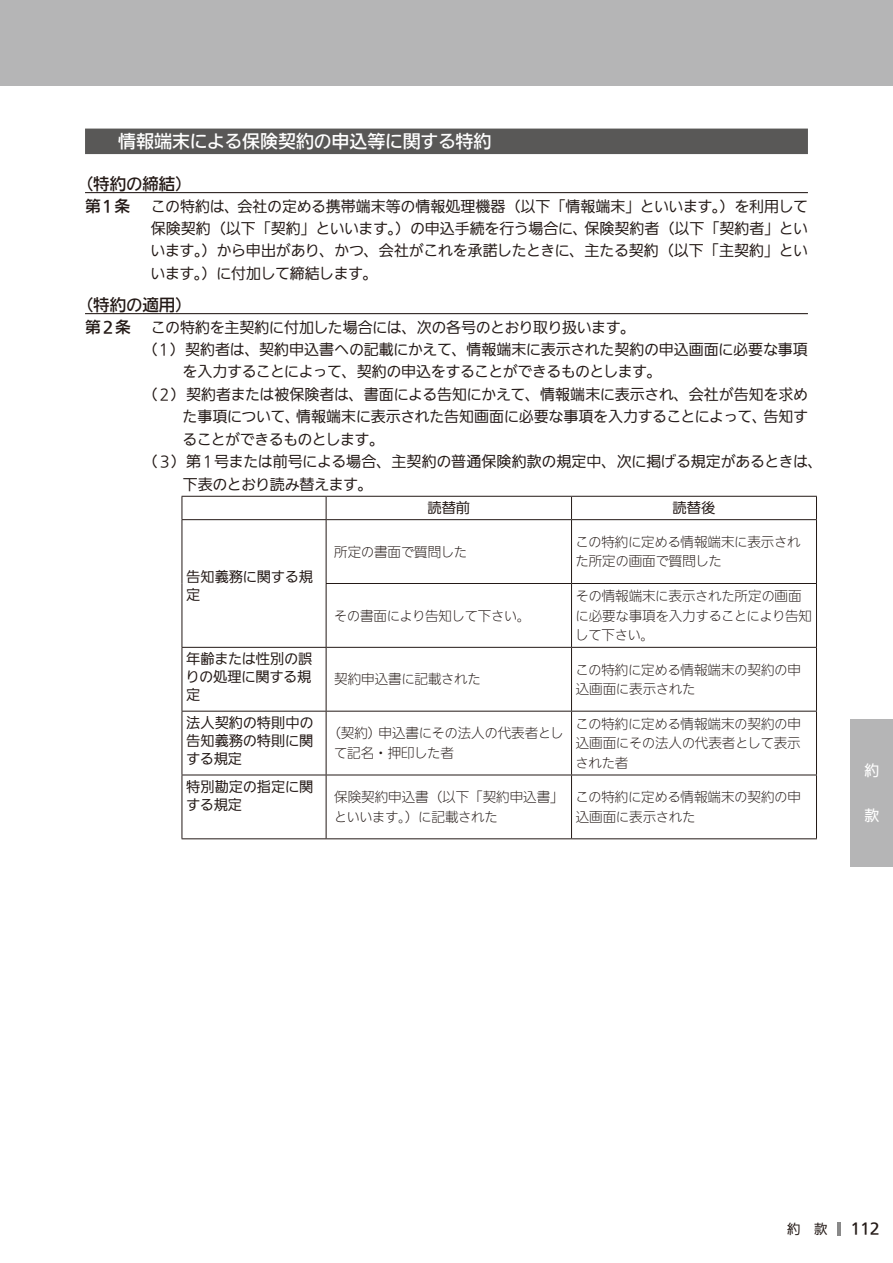
<style>
.page{position:relative;width:893px;height:1263px;background:#fff}
.page>*{position:absolute;margin:0;border:0;box-sizing:border-box;transform-origin:0 0}
.t1{font:500 18px "Iwa UD Go Hon Pro";letter-spacing:-.015em;color:#fff}
.t2{font:500 16.5px "Iwa UD Go Hon Pro";letter-spacing:-.005em;color:#231916}
.t3{font:500 15.75px "Iwa UD Go Dsp Pro";letter-spacing:-.05em;color:#231916}
.t4{font:100 15px/22.4px "Iwa UD Go Hon Pro";letter-spacing:-.02em;color:#231916;text-align:justify}
.t5{font:100 15px "Iwa UD Go Hon Pro";letter-spacing:-.04em;color:#231916}
.t6{font:100 15px "Iwa UD Go Hon Pro";letter-spacing:-.045em;color:#231916}
.t7{font:500 15px "Iwa UD Go Hon Pro";color:#231916}
.t8{font:15px "Iwa UD Go Hon Pro RA";color:#fff}
.t9{font:100 14.25px/18px "Iwa UD Go Hon Pro";letter-spacing:-.015em;color:#231916}
.t10{font:300 13.5px/19.5px "Iwa UD Go Hon Pro";letter-spacing:-.02em;color:#231916}
.t11{font:300 13.5px/19.5px "Iwa UD Go Hon Pro";color:#231916}
.t12{font:300 13.5px "Iwa UD Go Hon Pro";letter-spacing:-.04em;color:#231916}
.t13{font:100 13.5px "Iwa UD Go Hon Pro";color:#231916}
</style>
<div class="page">
<hr style="left:837px;top:1222px;width:3px;height:14px;background:#898989">
<div style="left:850px;top:719px;width:43px;height:148px;background:#b5b5b6"></div>
<hr style="left:0;top:0;width:1px;height:85px;background:#b5b5b6">
<div style="left:1px;top:0;width:892px;height:85px;background:#b5b5b6"></div>
<div style="left:85px;top:129px;width:723px;height:25px;background:#595857"></div>
<hr style="left:85px;top:192px;width:723px;height:1px;background:#231916">
<hr style="left:85px;top:313px;width:723px;height:1px;background:#231916">
<hr style="left:182px;top:496px;width:144px;height:1px;background:#231916">
<hr style="left:326px;top:496px;width:245px;height:1px;background:#231916">
<hr style="left:571px;top:496px;width:246px;height:1px;background:#231916">
<hr style="left:182px;top:519px;width:144px;height:1px;background:#231916">
<hr style="left:326px;top:519px;width:245px;height:1px;background:#231916">
<hr style="left:571px;top:519px;width:246px;height:1px;background:#231916">
<hr style="left:326px;top:583px;width:245px;height:1px;background:#231916">
<hr style="left:571px;top:583px;width:246px;height:1px;background:#231916">
<hr style="left:182px;top:647px;width:144px;height:1px;background:#231916">
<hr style="left:326px;top:647px;width:245px;height:1px;background:#231916">
<hr style="left:571px;top:647px;width:246px;height:1px;background:#231916">
<hr style="left:182px;top:711px;width:144px;height:1px;background:#231916">
<hr style="left:326px;top:711px;width:245px;height:1px;background:#231916">
<hr style="left:571px;top:711px;width:246px;height:1px;background:#231916">
<hr style="left:182px;top:775px;width:144px;height:1px;background:#231916">
<hr style="left:326px;top:775px;width:245px;height:1px;background:#231916">
<hr style="left:571px;top:775px;width:246px;height:1px;background:#231916">
<hr style="left:182px;top:838px;width:144px;height:1px;background:#231916">
<hr style="left:326px;top:838px;width:245px;height:1px;background:#231916">
<hr style="left:571px;top:838px;width:246px;height:1px;background:#231916">
<svg style="left:182px;top:497px;width:1px;height:22px"></svg>
<svg style="left:326px;top:497px;width:1px;height:22px"></svg>
<svg style="left:571px;top:497px;width:1px;height:22px"></svg>
<svg style="left:816px;top:497px;width:1px;height:22px"></svg>
<hr style="left:182px;top:520px;width:1px;height:63px;background:#231916">
<hr style="left:326px;top:520px;width:1px;height:63px;background:#231916">
<hr style="left:571px;top:520px;width:1px;height:63px;background:#231916">
<hr style="left:816px;top:520px;width:1px;height:63px;background:#231916">
<hr style="left:182px;top:583px;width:1px;height:64px;background:#231916">
<hr style="left:326px;top:584px;width:1px;height:63px;background:#231916">
<hr style="left:571px;top:584px;width:1px;height:63px;background:#231916">
<hr style="left:816px;top:584px;width:1px;height:63px;background:#231916">
<hr style="left:182px;top:648px;width:1px;height:63px;background:#231916">
<hr style="left:326px;top:648px;width:1px;height:63px;background:#231916">
<hr style="left:571px;top:648px;width:1px;height:63px;background:#231916">
<hr style="left:816px;top:648px;width:1px;height:63px;background:#231916">
<hr style="left:182px;top:711px;width:1px;height:64px;background:#231916">
<hr style="left:326px;top:711px;width:1px;height:64px;background:#231916">
<hr style="left:571px;top:711px;width:1px;height:64px;background:#231916">
<hr style="left:816px;top:711px;width:1px;height:64px;background:#231916">
<hr style="left:182px;top:775px;width:1px;height:63px;background:#231916">
<hr style="left:326px;top:775px;width:1px;height:63px;background:#231916">
<hr style="left:571px;top:775px;width:1px;height:63px;background:#231916">
<hr style="left:816px;top:775px;width:1px;height:63px;background:#231916">
<p class="t1" style="left:118px;top:128px;width:375px">情報端末による保険契約の申込等に関する特約</p>
<p class="t2" style="left:77px;top:172px;width:117px">（特約の締結）</p>
<p class="t3" style="left:85px;top:194px;width:47px">第１条</p>
<p class="t4" style="left:151px;top:196px;width:659px">この特約は、会社の定める携帯端末等の情報処理機器（以下「情報端末」といいます。）を利用して保険契約（以下「契約」といいます。）の申込手続を行う場合に、保険契約者（以下「契約者」といいます。）から申出があり、かつ、会社がこれを承諾したときに、主たる契約（以下「主契約」といいます。）に付加して締結します。</p>
<p class="t2" style="left:77px;top:293px;width:117px">（特約の適用）</p>
<p class="t3" style="left:85px;top:315px;width:47px">第２条</p>
<p class="t4" style="left:151px;top:317px;width:486px">この特約を主契約に付加した場合には、次の各号のとおり取り扱います。</p>
<p class="t4" style="left:142px;top:339px;width:667px">（１）契約者は、契約申込書への記載にかえて、情報端末に表示された契約の申込画面に必要な事項</p>
<p class="t5" style="left:183px;top:361px;width:481px">を入力することによって、契約の申込をすることができるものとします。</p>
<p class="t4" style="left:142px;top:384px;width:667px">（２）契約者または被保険者は、書面による告知にかえて、情報端末に表示され、会社が告知を求め</p>
<p class="t4" style="left:183px;top:406px;width:627px">た事項について、情報端末に表示された告知画面に必要な事項を入力することによって、告知す</p>
<p class="t6" style="left:183px;top:429px;width:203px">ることができるものとします。</p>
<p class="t4" style="left:142px;top:451px;width:682px">（３）第１号または前号による場合、主契約の普通保険約款の規定中、次に掲げる規定があるときは、</p>
<p class="t5" style="left:183px;top:474px;width:192px">下表のとおり読み替えます。</p>
<p class="t9" style="left:427px;top:500px;width:44px">読替前</p>
<p class="t9" style="left:673px;top:500px;width:44px">読替後</p>
<p class="t9" style="left:186px;top:568px;width:128px">告知義務に関する規定</p>
<p class="t9" style="left:186px;top:650px;width:128px;text-align:justify">年齢または性別の誤りの処理に関する規定</p>
<p class="t10" style="left:334px;top:542px;width:135px">所定の書面で質問した</p>
<p class="t10" style="left:575px;top:533px;width:227px">この特約に定める情報端末に表示された所定の画面で質問した</p>
<p class="t12" style="left:334px;top:606px;width:198px">その書面により告知して下さい。</p>
<p class="t10" style="left:575px;top:587px;width:238px">その情報端末に表示された所定の画面に必要な事項を入力することにより告知して下さい。</p>
<p class="t10" style="left:334px;top:670px;width:148px">契約申込書に記載された</p>
<p class="t10" style="left:575px;top:660px;width:227px">この特約に定める情報端末の契約の申込画面に表示された</p>
<p class="t9" style="left:186px;top:714px;width:129px;text-align:justify">法人契約の特則中の告知義務の特則に関する規定</p>
<p class="t10" style="left:334px;top:724px;width:231px;text-indent:-6px">（契約）申込書にその法人の代表者として記名・押印した者</p>
<p class="t10" style="left:575px;top:714px;width:227px;text-align:justify">この特約に定める情報端末の契約の申込画面にその法人の代表者として表示された者</p>
<p class="t9" style="left:186px;top:778px;width:129px">特別勘定の指定に関する規定</p>
<p class="t11" style="left:334px;top:788px;width:231px">保険契約申込書（以下「契約申込書」といいます。）に記載された</p>
<p class="t10" style="left:575px;top:788px;width:227px">この特約に定める情報端末の契約の申込画面に表示された</p>
<p class="t8" style="left:865px;top:760px;width:15px">約</p>
<p class="t8" style="left:865px;top:805px;width:16px">款</p>
<p class="t13" style="left:787px;top:1220px;width:42px">約 款</p>
<p class="t7" style="left:850px;top:1217px;width:31px">112</p>
</div>
